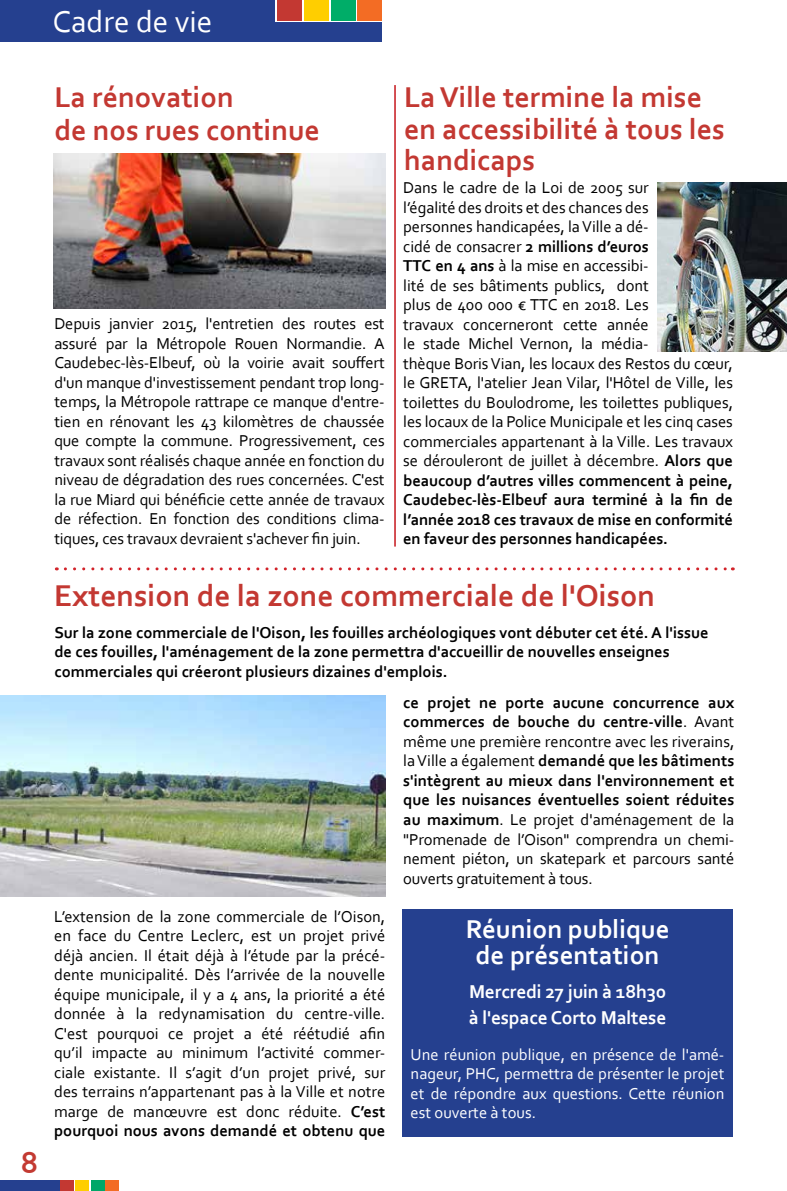
<style>
.page{position:relative;width:787px;height:1191px;background:#fff}
.page>*{position:absolute;margin:0;border:0;box-sizing:border-box;transform-origin:0 0}
.t1{font:700 31.5px "Corbel";color:#c33832}
.t2{font:31.5px "Corbel";color:#fff}
.t3{font:700 31.5px "Corbel";color:#c33a32}
.t4{font:700 30px/31.5px "Corbel";color:#c33832}
.t5{font:700 27px/25.5px "Corbel";color:#fff;text-align:center}
.t6{font:700 19.5px/25.5px "Corbel";letter-spacing:-.01em;color:#fff}
.t7{font:16.5px/19.5px "Corbel";letter-spacing:-.005em;color:#000;text-align:justify}
.t8{font:700 16.5px/19.5px "Corbel";color:#000}
.t9{font:16.5px/19.5px "Corbel";color:#fff;text-align:justify}
.s1{font-weight:700}
</style>
<div class="page">
<div style="left:0;top:0;width:382px;height:42px;background:#25408f"></div>
<svg style="left:275px;top:0;width:107px;height:22px"></svg>
<div style="left:277px;top:0;width:25px;height:20px;background:#c33832"></div>
<div style="left:331px;top:0;width:25px;height:20px;background:#00ad68"></div>
<div style="left:304px;top:0;width:25px;height:20px;background:#ffce00"></div>
<div style="left:357px;top:0;width:25px;height:20px;background:#f36c24"></div>
<div style="left:0;top:1180px;width:59px;height:11px;background:#25408f"></div>
<div style="left:61px;top:1180px;width:13px;height:11px;background:#c33832"></div>
<div style="left:91px;top:1180px;width:13px;height:11px;background:#00a768"></div>
<div style="left:76px;top:1180px;width:13px;height:11px;background:#ffce00"></div>
<div style="left:105px;top:1180px;width:14px;height:11px;background:#f36c24"></div>
<img style="left:53px;top:153px;width:332px;height:155px">
<div style="left:402px;top:909px;width:331px;height:228px;background:#25408f"></div>
<img style="left:0;top:695px;width:385px;height:201px">
<hr style="left:394px;top:85px;width:2px;height:461px;background:#c6161d">
<svg style="left:65px;top:567px;width:668px;height:3px"></svg>
<img style="left:657px;top:183px;width:130px;height:168px">
<h1 class="t2" style="left:53px;top:2px;width:161px">Cadre de vie</h1>
<h1 class="t3" style="left:21px;top:1143px;width:19px">8</h1>
<h2 class="t4" style="left:54px;top:80px;width:267px;line-height:33px">La rénovation<br>de nos rues continue</h2>
<p class="t7" style="left:54px;top:313px;width:332px">Depuis janvier 2015, l'entretien des routes est assuré par la Métropole Rouen Normandie. A Caudebec-lès-Elbeuf, où la voirie avait souffert d'un manque d'investissement pendant trop long&shy;temps, la Métropole rattrape ce manque d'entre&shy;tien en rénovant les 43 kilomètres de chaussée que compte la commune. Progressivement, ces travaux sont réalisés chaque année en fonction du niveau de dégradation des rues concernées. C'est la rue Miard qui bénéficie cette année de travaux de réfection. En fonction des conditions clima&shy;tiques, ces travaux devraient s'achever fin juin.</p>
<h2 class="t4" style="left:404px;top:81px;width:322px">La Ville termine la mise en accessibilité à tous les handicaps</h2>
<p class="t7" style="left:403px;top:177px;width:331px;text-align:left">Dans le cadre de la Loi de 2005 sur<br>l’égalité des droits et des chances des<br>personnes handicapées, la Ville a dé-<br>cidé de consacrer <span class="s1">2 millions d’euros<br>TTC en 4 ans</span> à la mise en accessibi-<br>lité de ses bâtiments publics, dont<br>plus de 400 000 € TTC en 2018. Les<br>travaux concerneront cette année<br>le stade Michel Vernon, la média-<br>thèque Boris Vian, les locaux des Restos du cœur, le GRETA, l'atelier Jean Vilar, l'Hôtel de Ville, les toilettes du Boulodrome, les toilettes publiques, les locaux de la Police Municipale et les cinq cases commerciales appartenant à la Ville. Les travaux se dérouleront de juillet à décembre. <span class="s1">Alors que beaucoup d’autres villes commencent à peine, Caudebec-lès-Elbeuf aura terminé à la fin de l’année 2018 ces travaux de mise en conformité en faveur des personnes handicapées.</span></p>
<h1 class="t1" style="left:54px;top:576px;width:602px">Extension de la zone commerciale de l'Oison</h1>
<p class="t8" style="left:54px;top:622px;width:655px">Sur la zone commerciale de l'Oison, les fouilles archéologiques vont débuter cet été. A l'issue de ces fouilles, l'aménagement de la zone permettra d'accueillir de nouvelles enseignes commerciales qui créeront plusieurs dizaines d'emplois.</p>
<p class="t7" style="left:54px;top:906px;width:332px">L’extension de la zone commerciale de l’Oison, en face du Centre Leclerc, est un projet privé déjà ancien. Il était déjà à l’étude par la précé&shy;dente municipalité. Dès l’arrivée de la nouvelle équipe municipale, il y a 4 ans, la priorité a été donnée à la redynamisation du centre-ville.<br>C'est pourquoi ce projet a été réétudié afin qu’il impacte au minimum l’activité commer&shy;ciale existante. Il s’agit d’un projet privé, sur des terrains n’appartenant pas à la Ville et notre marge de manœuvre est donc réduite. <span class="s1">C’est pourquoi nous avons demandé et obtenu que</span></p>
<p class="t7" style="left:403px;top:692px;width:332px"><span class="s1">ce projet ne porte aucune concurrence aux commerces de bouche du centre-ville</span>. Avant même une première rencontre avec les riverains, la Ville a également <span class="s1">demandé que les bâtiments s'intègrent au mieux dans l'environnement et que les nuisances éventuelles soient réduites au maximum</span>. Le projet d'aménagement de la "Promenade de l’Oison" comprendra un chemi&shy;nement piéton, un skatepark et parcours santé ouverts gratuitement à tous.</p>
<h3 class="t5" style="left:465px;top:915px;width:205px">Réunion publique de présentation</h3>
<p class="t6" style="left:469px;top:978px;width:199px">Mercredi 27 juin à 18h30 à l'espace Corto Maltese</p>
<p class="t9" style="left:410px;top:1044px;width:315px">Une réunion publique, en présence de l'amé&shy;nageur, PHC, permettra de présenter le projet et de répondre aux questions. Cette réunion est ouverte à tous.</p>
</div>
